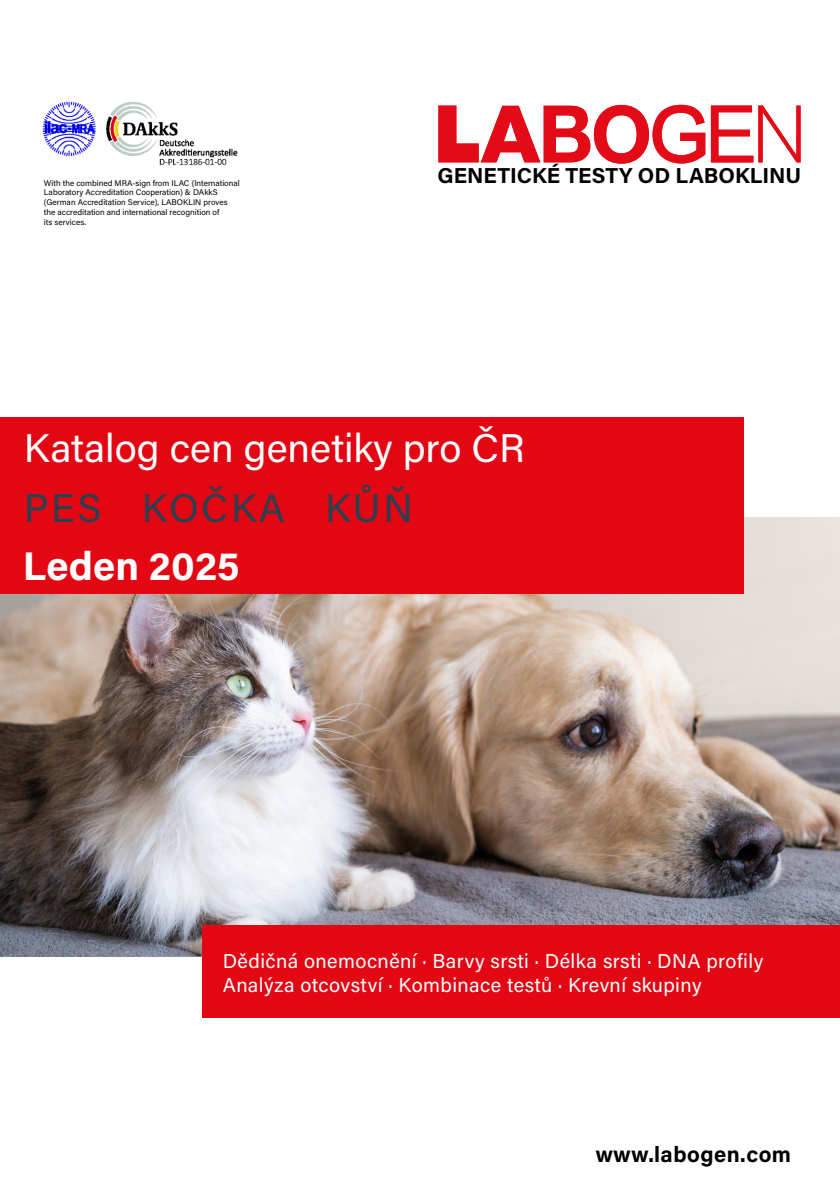
<style>
.page{position:relative;width:840px;height:1191px;background:#fff}
.page>*{position:absolute;margin:0;border:0;box-sizing:border-box;transform-origin:0 0}
.t1{font:40px "Acumin Pro";color:#fff}
.t2{font:40px "Acumin Pro";letter-spacing:.065em;color:#294051}
.t3{font:700 40px "Acumin Pro";letter-spacing:.005em;color:#fff}
.t4{font:700 22px "Acumin Pro";letter-spacing:.02em;color:#000}
.t5{font:700 21.6px "Acumin Pro";color:#000}
.t6{font:20px/24px "Acumin Pro";letter-spacing:.02em;color:#fff}
.t7{font:8.2px/9.8px "Acumin Pro";color:#000}
</style>
<div class="page">
<img style="left:0;top:517px;width:839px;height:439px">
<div style="left:0;top:417px;width:743px;height:177px;background:#e30613"></div>
<div style="left:202px;top:925px;width:637px;height:93px;background:#e30613"></div>
<img style="left:42px;top:101px;width:196px;height:65px">
<svg style="left:438px;top:104px;width:362px;height:60px"></svg>
<p class="t7" style="left:44px;top:177px;width:197px">With the combined MRA-sign from ILAC (International Laboratory Accreditation Cooperation) &amp; DAkkS (German Accreditation Service), LABOKLIN proves the accreditation and international recognition of<br>its services.</p>
<h3 class="t5" style="left:437px;top:160px;width:365px">GENETICKÉ TESTY OD LABOKLINU</h3>
<h1 class="t1" style="left:24px;top:420px;width:502px">Katalog cen genetiky pro ČR</h1>
<h1 class="t2" style="left:24px;top:480px;width:390px">PES KOČKA KŮŇ</h1>
<h1 class="t3" style="left:23px;top:537px;width:218px">Leden 2025</h1>
<h3 class="t6" style="left:223px;top:948px;width:542px">Dědičná onemocnění · Barvy srsti · Délka srsti · DNA profily<br>Analýza otcovství · Kombinace testů · Krevní skupiny</h3>
<h2 class="t4" style="left:595px;top:1139px;width:197px">www.labogen.com</h2>
</div>
